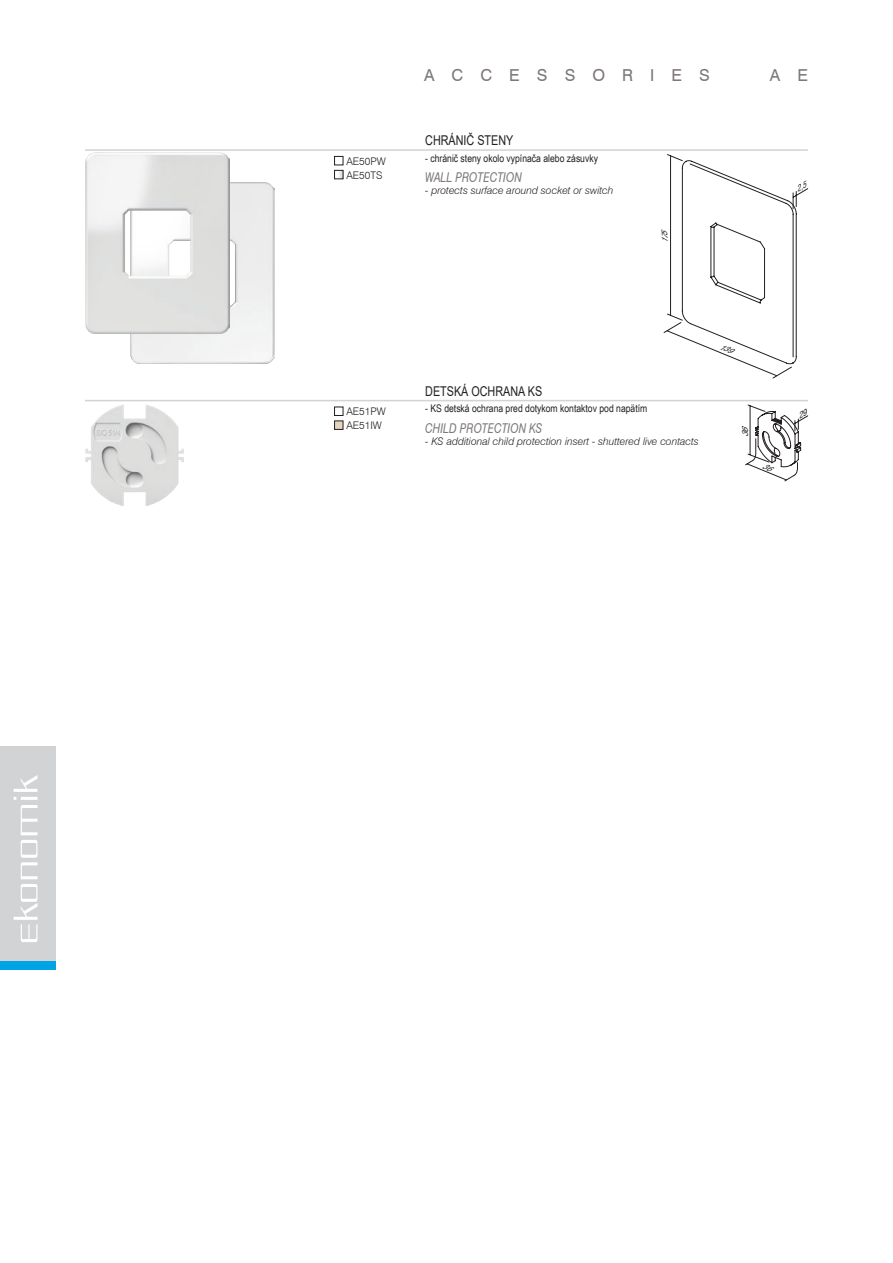
<style>
.page{position:relative;width:893px;height:1263px;background:#fff}
.page>*{position:absolute;margin:0;border:0;box-sizing:border-box;transform-origin:0 0}
.t1{font:16.5px "Swiss 721 BT";letter-spacing:1.03em;color:#7e787a}
.t2{font:italic 13.5px "Swiss 721 BT";color:#7e787a;scale:.8 1}
.t3{font:13.5px "Arial";color:#231f20;scale:.8 1}
.t4{font:italic 300 10.5px "Swiss 721 BT";color:#231f20}
.t5{font:10.5px "Arial Narrow";color:#231f20}
.t6{font:300 10.5px "Swiss 721 BT";color:#231f20}
</style>
<div class="page">
<div style="left:0;top:747px;width:55px;height:215px;background:#d1d3d5"></div>
<div style="left:0;top:962px;width:55px;height:8px;background:#00a4e4"></div>
<svg style="left:14px;top:775px;width:24px;height:167px"></svg>
<img style="left:130px;top:183px;width:144px;height:181px">
<img style="left:85px;top:153px;width:144px;height:181px">
<img style="left:85px;top:405px;width:98px;height:101px">
<hr style="left:85px;top:149px;width:723px;height:2px;background:#d1d3d5">
<div style="left:334px;top:156px;width:9px;height:9px;border:1px solid #231f20"></div>
<hr style="left:85px;top:400px;width:723px;height:1px;background:#d1d3d5">
<div style="left:335px;top:421px;width:8px;height:8px;background:#e5d4be"></div>
<div style="left:334px;top:421px;width:9px;height:9px;border:1px solid #231f20"></div>
<div style="left:334px;top:407px;width:9px;height:9px;border:1px solid #231f20"></div>
<div style="left:334px;top:170px;width:9px;height:9px;border:1px solid #231f20"></div>
<svg style="left:745px;top:404px;width:63px;height:77px"></svg>
<svg style="left:663px;top:154px;width:145px;height:224px"></svg>
<p class="t6" style="left:346px;top:155px;width:41px">AE50PW</p>
<p class="t6" style="left:346px;top:168px;width:37px">AE50TS</p>
<h1 class="t1" style="left:424px;top:65px;width:287px">ACCESSORIES</h1>
<h1 class="t1" style="left:770px;top:65px;width:40px">A E</h1>
<p class="t3" style="left:425px;top:131px;width:112px">CHRÁNIČ STENY</p>
<p class="t5" style="left:425px;top:150px;width:174px">- chránič steny okolo vypínača alebo zásuvky</p>
<p class="t2" style="left:425px;top:169px;width:122px">WALL PROTECTION</p>
<p class="t4" style="left:425px;top:184px;width:190px">- protects surface around socket or switch</p>
<p class="t6" style="left:346px;top:405px;width:41px">AE51PW</p>
<p class="t6" style="left:346px;top:419px;width:37px">AE51IW</p>
<p class="t3" style="left:425px;top:382px;width:148px">DETSKÁ OCHRANA KS</p>
<p class="t5" style="left:425px;top:401px;width:224px">- KS detská ochrana pred dotykom kontaktov pod napätím</p>
<p class="t2" style="left:425px;top:420px;width:148px">CHILD PROTECTION KS</p>
<p class="t4" style="left:425px;top:435px;width:275px">- KS additional child protection insert - shuttered live contacts</p>
</div>
